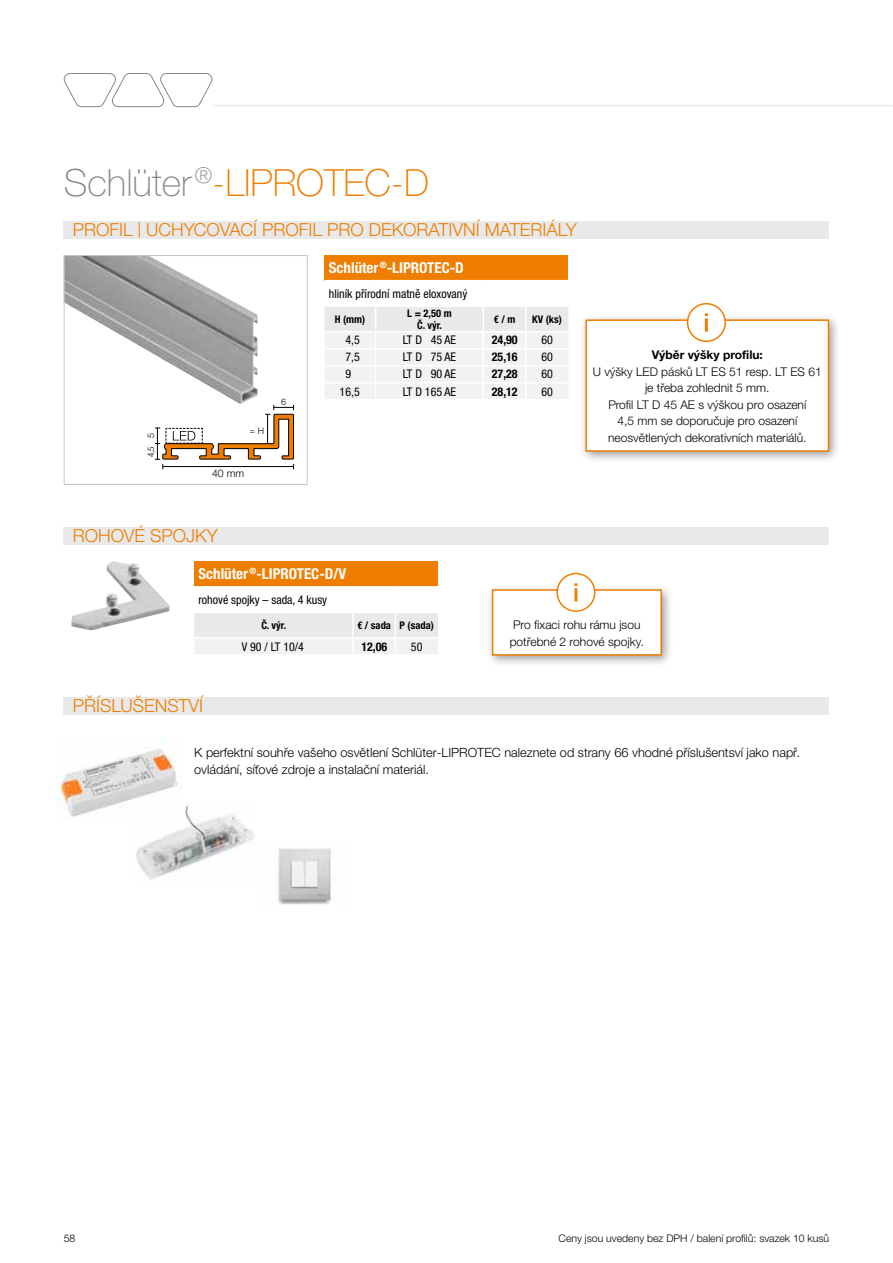
<style>
.page{position:relative;width:893px;height:1263px;background:#fff}
.page>*{position:absolute;margin:0;border:0;box-sizing:border-box;transform-origin:0 0}
.t1{font:100 37.5px "Helvetica Neue LT Pro";color:#ef7d00}
.t2{font:300 18px "Helvetica Neue LTW1 G";color:#ef7d00}
.t3{font:700 condensed 15px "Helvetica Neue LTW1 G";color:#fff}
.t4{font:300 12.75px/17px "Helvetica Neue LTW1 G";color:#000}
.t5{font:300 12px/16.5px "Helvetica Neue LTW1 G";color:#000;text-align:center}
.t6{font:condensed 12px "Helvetica Neue LTW1 G";color:#000}
.t7{font:700 condensed 12px "Helvetica Neue LTW1 G";color:#000}
.t8{font:700 12px "Helvetica Neue LTW1 G";color:#000}
.t9{font:300 10.5px "Helvetica Neue LTW1 G";color:#000}
.t10{font:700 condensed 10.5px/12px "Helvetica Neue LTW1 G";color:#000;text-align:center}
.t11{font:300 10.5px "Helvetica Neue LT Pro";color:#000}
.t12{font:300 condensed 9px "Helvetica Neue LT Pro";color:#000}
.t13{font:300 9px "Helvetica Neue LT Pro";color:#000}
.s1{color:#878787}
.s2{font-weight:400;font-size:15px}
.s3{font-stretch:normal}
</style>
<div class="page">
<hr style="left:213px;top:105px;width:680px;height:1px;background:#e9e9e9">
<img style="left:66px;top:257px;width:192px;height:147px">
<div style="left:64px;top:255px;width:244px;height:230px;border:1px solid #c6c6c6"></div>
<svg style="left:155px;top:405px;width:139px;height:64px"></svg>
<div style="left:64px;top:527px;width:765px;height:17px;background:#e9e9e9"></div>
<div style="left:194px;top:561px;width:244px;height:26px;background:#ef7d00"></div>
<hr style="left:194px;top:586px;width:159px;height:2px;background:#fff">
<hr style="left:353px;top:586px;width:42px;height:2px;background:#fff">
<hr style="left:395px;top:586px;width:43px;height:2px;background:#fff">
<svg style="left:194px;top:613px;width:244px;height:41px"></svg>
<img style="left:71px;top:561px;width:99px;height:69px">
<div style="left:64px;top:221px;width:765px;height:17px;background:#e9e9e9"></div>
<div style="left:325px;top:255px;width:243px;height:26px;background:#ef7d00"></div>
<hr style="left:325px;top:280px;width:51px;height:1px;background:#fff">
<hr style="left:376px;top:280px;width:107px;height:1px;background:#fff">
<hr style="left:483px;top:280px;width:43px;height:1px;background:#fff">
<hr style="left:526px;top:280px;width:42px;height:1px;background:#fff">
<svg style="left:325px;top:307px;width:243px;height:92px"></svg>
<div style="left:579px;top:313px;width:262px;height:151px;background:#000;opacity:.4"></div>
<div style="left:586px;top:320px;width:242px;height:131px;background:#fff"></div>
<div style="left:585px;top:319px;width:244px;height:133px;border:2px solid #ef7d00"></div>
<div style="left:688px;top:304px;width:37px;height:37px;background:#fff;border-radius:50%"></div>
<div style="left:687px;top:303px;width:39px;height:39px;border:2px solid #ef7d00;border-radius:50%"></div>
<hr style="left:705px;top:318px;width:3px;height:14px;background:#ef7d00">
<div style="left:486px;top:583px;width:188px;height:85px;background:#000;opacity:.4"></div>
<div style="left:493px;top:590px;width:168px;height:65px;background:#fff"></div>
<div style="left:492px;top:589px;width:170px;height:67px;border:2px solid #ef7d00"></div>
<div style="left:557px;top:574px;width:38px;height:37px;background:#fff;border-radius:50%"></div>
<div style="left:556px;top:573px;width:39px;height:39px;border:2px solid #ef7d00;border-radius:50%"></div>
<svg style="left:574px;top:583px;width:3px;height:18px"></svg>
<div style="left:64px;top:697px;width:765px;height:17px;background:#e9e9e9"></div>
<img style="left:55px;top:740px;width:123px;height:77px">
<img style="left:278px;top:848px;width:53px;height:57px">
<img style="left:134px;top:802px;width:120px;height:78px">
<svg style="left:64px;top:73px;width:148px;height:34px"></svg>
<h1 class="t1" style="left:64px;top:161px;width:367px"><span class="s1">Schlüter</span> <sup>®</sup>-LIPROTEC-D</h1>
<h2 class="t2" style="left:73px;top:219px;width:506px">PROFIL <span class="s2">|</span> UCHYCOVACÍ PROFIL PRO DEKORATIVNÍ MATERIÁLY</h2>
<p class="t3" style="left:329px;top:259px;width:137px">Schlüter <sup>®</sup>-LIPROTEC-D</p>
<p class="t6" style="left:329px;top:286px;width:140px">hliník přírodní matně eloxovaný</p>
<p class="t10" style="left:335px;top:313px;width:32px">H (mm)</p>
<p class="t10" style="left:407px;top:307px;width:46px">L = 2,50 m<br>Č. výr.</p>
<p class="t10" style="left:494px;top:313px;width:23px">€ / m</p>
<p class="t10" style="left:532px;top:313px;width:31px">KV (ks)</p>
<p class="t6" style="left:345px;top:333px;width:16px">4,5</p>
<p class="t6" style="left:403px;top:333px;width:55px">LT D 45 AE</p>
<p class="t7" style="left:492px;top:333px;width:27px">24,90</p>
<p class="t6" style="left:541px;top:333px;width:13px">60</p>
<p class="t6" style="left:345px;top:350px;width:16px">7,5</p>
<p class="t6" style="left:403px;top:350px;width:55px">LT D 75 AE</p>
<p class="t7" style="left:492px;top:350px;width:27px">25,16</p>
<p class="t6" style="left:541px;top:350px;width:13px">60</p>
<p class="t6" style="left:345px;top:367px;width:7px">9</p>
<p class="t6" style="left:403px;top:367px;width:55px">LT D 90 AE</p>
<p class="t7" style="left:492px;top:367px;width:27px">27,28</p>
<p class="t6" style="left:541px;top:367px;width:13px">60</p>
<p class="t6" style="left:340px;top:384px;width:22px">16,5</p>
<p class="t6" style="left:403px;top:384px;width:55px">LT D 165 AE</p>
<p class="t7" style="left:492px;top:384px;width:27px">28,12</p>
<p class="t6" style="left:541px;top:384px;width:13px">60</p>
<p class="t13" style="left:281px;top:396px;width:7px">6</p>
<p class="t12" style="left:146px;top:457px;width:26px;rotate:-90deg">4,5 <span class="s3">5</span></p>
<p class="t13" style="left:250px;top:425px;width:16px">= H</p>
<p class="t11" style="left:212px;top:467px;width:34px">40 mm</p>
<p class="t8" style="left:652px;top:348px;width:113px">Výběr výšky profilu:</p>
<p class="t5" style="left:593px;top:363px;width:231px">U výšky LED pásků LT ES 51 resp. LT ES 61 je třeba zohlednit 5 mm.<br>Profil LT D 45 AE s výškou pro osazení<br>4,5 mm se doporučuje pro osazení neosvětlených dekorativních materiálů.</p>
<h2 class="t2" style="left:73px;top:525px;width:146px">ROHOVÉ SPOJKY</h2>
<p class="t3" style="left:198px;top:565px;width:149px">Schlüter <sup>®</sup>-LIPROTEC-D/V</p>
<p class="t6" style="left:198px;top:592px;width:130px">rohové spojky – sada, 4 kusy</p>
<p class="t10" style="left:261px;top:619px;width:26px">Č. výr.</p>
<p class="t10" style="left:357px;top:619px;width:78px">€ / sada P (sada)</p>
<p class="t6" style="left:242px;top:639px;width:64px">V 90 / LT 10/4</p>
<p class="t7" style="left:361px;top:639px;width:27px">12,06</p>
<p class="t6" style="left:411px;top:639px;width:13px">50</p>
<p class="t5" style="left:510px;top:616px;width:136px;text-align:left">Pro fixaci rohu rámu jsou potřebné 2 rohové spojky.</p>
<h2 class="t2" style="left:73px;top:695px;width:132px">PŘÍSLUŠENSTVÍ</h2>
<p class="t4" style="left:194px;top:744px;width:608px">K perfektní souhře vašeho osvětlení Schlüter-LIPROTEC naleznete od strany 66 vhodné příslušentsví jako např. ovládání, síťové zdroje a instalační materiál.</p>
<p class="t9" style="left:64px;top:1231px;width:13px">58</p>
<p class="t9" style="left:559px;top:1231px;width:272px">Ceny jsou uvedeny bez DPH / balení profilů: svazek 10 kusů</p>
</div>
